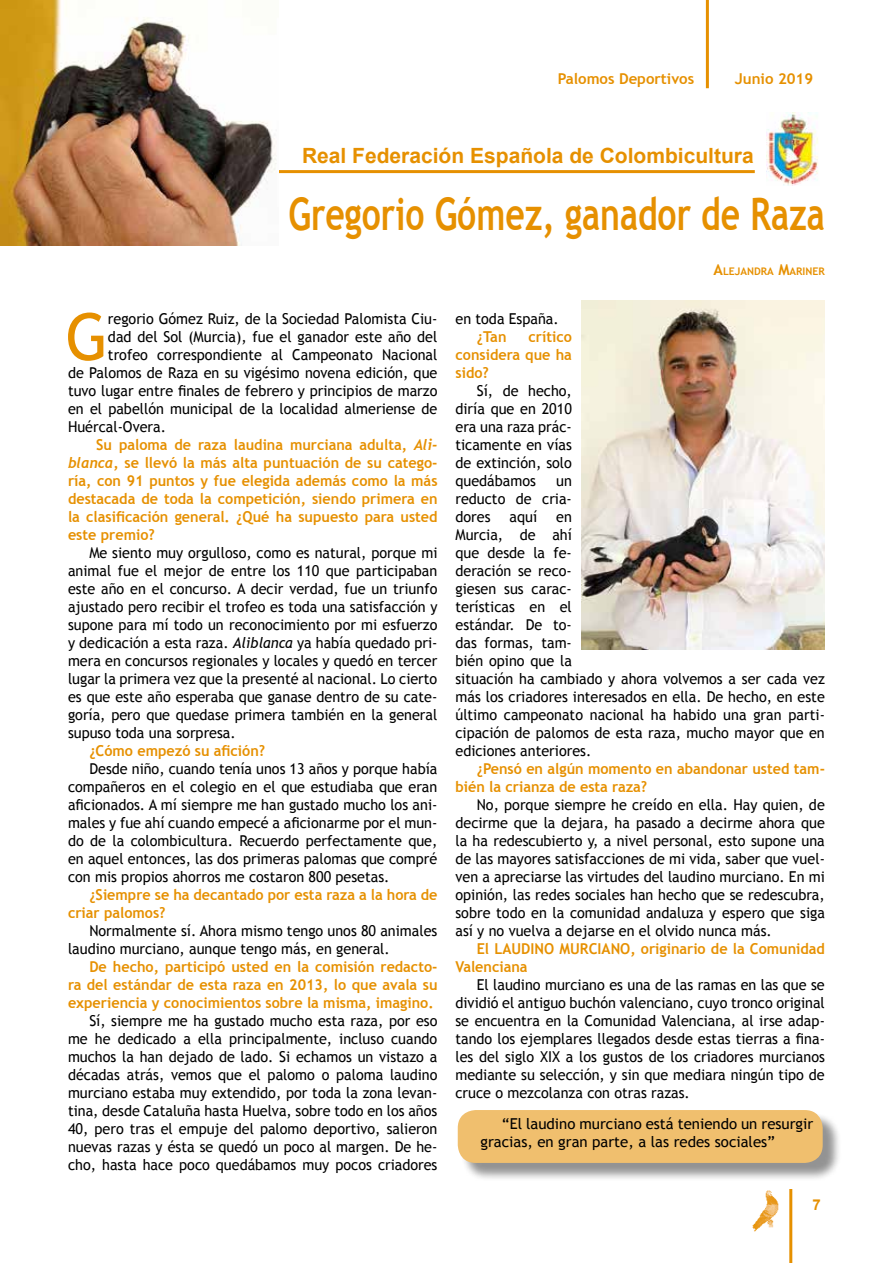
<style>
.page{position:relative;width:893px;height:1263px;background:#fff}
.page>*{position:absolute;margin:0;border:0;box-sizing:border-box;transform-origin:0 0}
.t1{font:65.25px "Trebuchet MS";color:#e69000;scale:.96 1}
.t2{font:700 45px "Trebuchet MS";color:#e69000;scale:.75 1}
.t3{font:700 21px "Arial";color:#e69000}
.t4{font:15px/18px "Trebuchet MS";color:#000;text-align:justify;scale:.96 1}
.t5{font:700 15px/18px "Trebuchet MS";color:#e69000;scale:.96 1}
.t6{font:15px/18px "Trebuchet MS";color:#000}
.t7{font:700 15px "Trebuchet MS";color:#e69000}
.t8{font:700 15px "Arial";color:#e69000}
.t9{font:700 10.5px "Trebuchet MS";color:#e69000}
.s1{font-size:15px}
.s2{font-family:"Trebuchet";font-style:italic}
.s3{font-style:italic}
</style>
<div class="page">
<hr style="left:789px;top:1189px;width:3px;height:74px;background:#e69000">
<img style="left:752px;top:1190px;width:27px;height:41px">
<hr style="left:706px;top:0;width:3px;height:88px;background:#e69000">
<div style="left:460px;top:1112px;width:381px;height:69px;background:#000;opacity:.75"></div>
<div style="left:458px;top:1110px;width:365px;height:53px;background:#f0bf6e;border-radius:18px"></div>
<img style="left:767px;top:112px;width:52px;height:74px">
<hr style="left:0;top:170px;width:755px;height:3px;background:#e69000">
<img style="left:582px;top:301px;width:243px;height:348px">
<img style="left:0;top:0;width:279px;height:246px">
<p class="t7" style="left:558px;top:70px;width:138px">Palomos Deportivos</p>
<p class="t7" style="left:735px;top:70px;width:80px">Junio 2019</p>
<h3 class="t3" style="left:302px;top:142px;width:453px">Real Federación Española de Colombicultura</h3>
<h2 class="t2" style="left:288px;top:186px;width:717px">Gregorio Gómez, ganador de Raza</h2>
<p class="t9" style="left:713px;top:265px;width:113px"><span class="s1">A</span>LEJANDRA <span class="s1">M</span>ARINER</p>
<h1 class="t1" style="left:66px;top:298px;width:46px">G</h1>
<p class="t4" style="left:108px;top:310px;width:345px">regorio Gómez Ruiz, de la Sociedad Palomista Ciu-</p>
<p class="t4" style="left:108px;top:328px;width:345px">dad del Sol (Murcia), fue el ganador este año del</p>
<p class="t4" style="left:108px;top:346px;width:345px">trofeo correspondiente al Campeonato Nacional</p>
<p class="t4" style="left:68px;top:364px;width:386px">de Palomos de Raza en su vigésimo novena edición, que</p>
<p class="t4" style="left:68px;top:382px;width:386px">tuvo lugar entre finales de febrero y principios de marzo</p>
<p class="t4" style="left:68px;top:400px;width:386px">en el pabellón municipal de la localidad almeriense de</p>
<p class="t4" style="left:68px;top:418px;width:104px">Huércal-Overa.</p>
<p class="t5" style="left:96px;top:436px;width:357px">Su paloma de raza laudina murciana adulta, <span class="s2">Ali-</span></p>
<p class="t5" style="left:68px;top:454px;width:386px"><span class="s2">blanca</span>, se llevó la más alta puntuación de su catego-</p>
<p class="t5" style="left:68px;top:472px;width:386px">ría, con 91 puntos y fue elegida además como la más</p>
<p class="t5" style="left:68px;top:490px;width:386px">destacada de toda la competición, siendo primera en</p>
<p class="t5" style="left:68px;top:508px;width:386px">la clasificación general. ¿Qué ha supuesto para usted</p>
<p class="t5" style="left:68px;top:526px;width:92px">este premio?</p>
<p class="t4" style="left:68px;top:544px;width:386px;text-indent:21px">Me siento muy orgulloso, como es natural, porque mi animal fue el mejor de entre los 110 que participaban este año en el concurso. A decir verdad, fue un triunfo ajustado pero recibir el trofeo es toda una satisfacción y supone para mí todo un reconocimiento por mi esfuerzo y dedicación a esta raza. <span class="s3">Aliblanca</span> ya había quedado pri&shy;mera en concursos regionales y locales y quedó en tercer lugar la primera vez que la presenté al nacional. Lo cierto es que este año esperaba que ganase dentro de su cate&shy;goría, pero que quedase primera también en la general supuso toda una sorpresa.</p>
<p class="t5" style="left:89px;top:742px;width:185px">¿Cómo empezó su afición?</p>
<p class="t4" style="left:68px;top:760px;width:386px;text-indent:21px">Desde niño, cuando tenía unos 13 años y porque había compañeros en el colegio en el que estudiaba que eran aficionados. A mí siempre me han gustado mucho los ani&shy;males y fue ahí cuando empecé a aficionarme por el mun&shy;do de la colombicultura. Recuerdo perfectamente que, en aquel entonces, las dos primeras palomas que compré con mis propios ahorros me costaron 800 pesetas.</p>
<p class="t5" style="left:68px;top:886px;width:386px;text-indent:21px">¿Siempre se ha decantado por esta raza a la hora de criar palomos?</p>
<p class="t4" style="left:68px;top:922px;width:386px;text-indent:21px">Normalmente sí. Ahora mismo tengo unos 80 animales laudino murciano, aunque tengo más, en general.</p>
<p class="t5" style="left:68px;top:958px;width:386px;text-align:justify;text-indent:21px">De hecho, participó usted en la comisión redacto&shy;ra del estándar de esta raza en 2013, lo que avala su experiencia y conocimientos sobre la misma, imagino.</p>
<p class="t4" style="left:68px;top:1012px;width:386px;text-indent:21px">Sí, siempre me ha gustado mucho esta raza, por eso me he dedicado a ella principalmente, incluso cuando muchos la han dejado de lado. Si echamos un vistazo a décadas atrás, vemos que el palomo o paloma laudino murciano estaba muy extendido, por toda la zona levan&shy;tina, desde Cataluña hasta Huelva, sobre todo en los años 40, pero tras el empuje del palomo deportivo, salieron nuevas razas y ésta se quedó un poco al margen. De he&shy;cho, hasta hace poco quedábamos muy pocos criadores</p>
<p class="t4" style="left:455px;top:310px;width:109px">en toda España.</p>
<p class="t5" style="left:477px;top:328px;width:32px">¿Tan</p>
<p class="t5" style="left:455px;top:328px;width:123px;text-align:justify;text-indent:73px">crítico considera que ha sido?</p>
<p class="t4" style="left:455px;top:382px;width:123px;text-indent:21px">Sí, de hecho, diría que en 2010 era una raza prác&shy;ticamente en vías de extinción, solo quedábamos</p>
<p class="t4" style="left:455px;top:472px;width:123px;text-indent:101px">un reducto de cria&shy;dores</p>
<p class="t4" style="left:510px;top:508px;width:30px">aquí</p>
<p class="t4" style="left:455px;top:508px;width:386px;text-align:left;text-indent:101px">en<br>Murcia, de ahí<br>que desde la fe-<br>deración se reco-<br>giesen sus carac-<br>terísticas en el<br>estándar. De to-<br>das formas, tam-<br>bién opino que la<br>situación ha cambiado y ahora volvemos a ser cada vez más los criadores interesados en ella. De hecho, en este último campeonato nacional ha habido una gran parti&shy;cipación de palomos de esta raza, mucho mayor que en ediciones anteriores.</p>
<p class="t5" style="left:455px;top:760px;width:386px;text-indent:21px">¿Pensó en algún momento en abandonar usted tam&shy;bién la crianza de esta raza?</p>
<p class="t4" style="left:455px;top:796px;width:386px;text-indent:21px">No, porque siempre he creído en ella. Hay quien, de decirme que la dejara, ha pasado a decirme ahora que la ha redescubierto y, a nivel personal, esto supone una de las mayores satisfacciones de mi vida, saber que vuel&shy;ven a apreciarse las virtudes del laudino murciano. En mi opinión, las redes sociales han hecho que se redescubra, sobre todo en la comunidad andaluza y espero que siga así y no vuelva a dejarse en el olvido nunca más.</p>
<p class="t5" style="left:455px;top:940px;width:386px;text-indent:21px">El LAUDINO MURCIANO, originario de la Comunidad<br>Valenciana</p>
<p class="t4" style="left:455px;top:976px;width:386px;text-indent:21px">El laudino murciano es una de las ramas en las que se dividió el antiguo buchón valenciano, cuyo tronco original se encuentra en la Comunidad Valenciana, al irse adap&shy;tando los ejemplares llegados desde estas tierras a fina&shy;les del siglo XIX a los gustos de los criadores murcianos mediante su selección, y sin que mediara ningún tipo de cruce o mezcolanza con otras razas.</p>
<p class="t6" style="left:480px;top:1115px;width:334px;text-indent:21px">“El laudino murciano está teniendo un resurgir gracias, en gran parte, a las redes sociales”</p>
<p class="t8" style="left:812px;top:1195px;width:10px">7</p>
</div>
